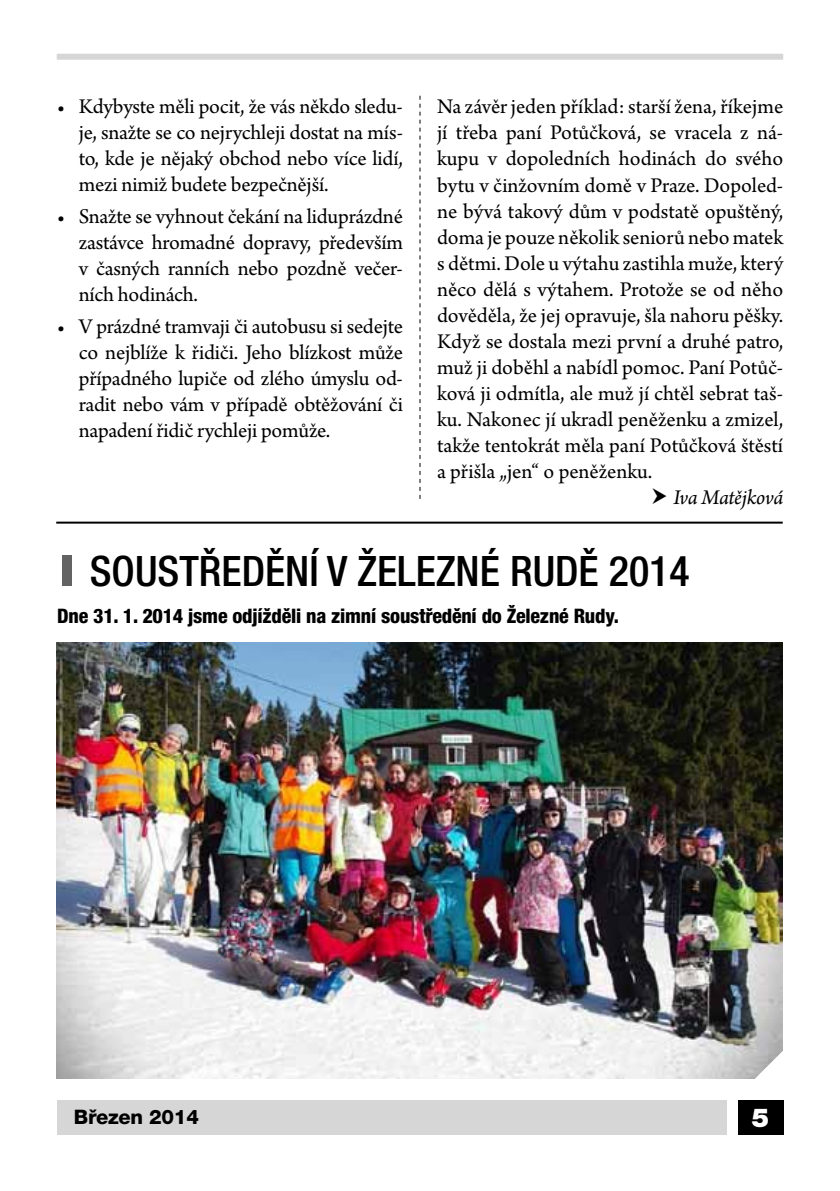
<style>
.page{position:relative;width:840px;height:1191px;background:#fff}
.page>*{position:absolute;margin:0;border:0;box-sizing:border-box;transform-origin:0 0}
.t1{font:500 condensed 42px "Helvetica Neue LT Pro";color:#000}
.t2{font:900 26px "Helvetica Neue LT Pro";color:#fff}
.t3{font:22px/26px "Arno Pro";letter-spacing:-.01em;color:#000;text-align:justify}
.t4{font:italic 22px "Arno Pro";letter-spacing:-.015em;color:#000}
.t5{font:800 condensed 20px "Helvetica Neue LT Pro";letter-spacing:-.01em;color:#000}
.t6{font:800 20px "Helvetica Neue LT Pro";letter-spacing:-.01em;color:#000}
.s1{color:#636363}
</style>
<div class="page">
<div style="left:57px;top:54px;width:725px;height:6px;background:#d6d6d6"></div>
<svg style="left:419px;top:96px;width:1px;height:403px"></svg>
<hr style="left:56px;top:521px;width:726px;height:2px;background:#000">
<img style="left:56px;top:642px;width:726px;height:436px">
<svg style="left:750px;top:1045px;width:34px;height:63px"></svg>
<div style="left:57px;top:1100px;width:669px;height:34px;background:#d6d6d6"></div>
<div style="left:737px;top:1100px;width:45px;height:34px;background:#000"></div>
<p class="t3" style="left:79px;top:95px;width:325px;text-indent:-22px">• Kdybyste měli pocit, že vás někdo sledu&shy;je, snažte se co nejrychleji dostat na mís&shy;to, kde je nějaký obchod nebo více lidí, mezi nimiž budete bezpečnější.</p>
<p class="t3" style="left:79px;top:205px;width:325px;text-indent:-22px">• Snažte se vyhnout čekání na liduprázdné zastávce hromadné dopravy, především v časných ranních nebo pozdně večer&shy;ních hodinách.</p>
<p class="t3" style="left:79px;top:314px;width:325px;text-indent:-22px">• V prázdné tramvaji či autobusu si sedejte co nejblíže k řidiči. Jeho blízkost může případného lupiče od zlého úmyslu od&shy;radit nebo vám v případě obtěžování či napadení řidič rychleji pomůže.</p>
<p class="t3" style="left:437px;top:95px;width:347px">Na závěr jeden příklad: starší žena, říkejme jí třeba paní Potůčková, se vracela z ná&shy;kupu v dopoledních hodinách do svého bytu v činžovním domě v Praze. Dopoled&shy;ne bývá takový dům v podstatě opuštěný, doma je pouze několik seniorů nebo matek s dětmi. Dole u výtahu zastihla muže, který něco dělá s výtahem. Protože se od něho dověděla, že jej opravuje, šla nahoru pěšky.<br>Když se dostala mezi první a druhé patro, muž ji doběhl a nabídl pomoc. Paní Potůč&shy;ková ji odmítla, ale muž jí chtěl sebrat taš&shy;ku. Nakonec jí ukradl peněženku a zmizel, takže tentokrát měla paní Potůčková štěstí a přišla „jen“ o peněženku.</p>
<p class="t4" style="left:673px;top:484px;width:111px">Iva Matějková</p>
<h1 class="t1" style="left:57px;top:545px;width:633px"><span class="s1">I</span> SOUSTŘEDĚNÍ V ŽELEZNÉ RUDĚ 2014</h1>
<p class="t5" style="left:57px;top:603px;width:562px">Dne 31. 1. 2014 jsme odjížděli na zimní soustředění do Železné Rudy.</p>
<p class="t6" style="left:74px;top:1105px;width:127px">Březen 2014</p>
<p class="t2" style="left:751px;top:1101px;width:19px">5</p>
</div>
